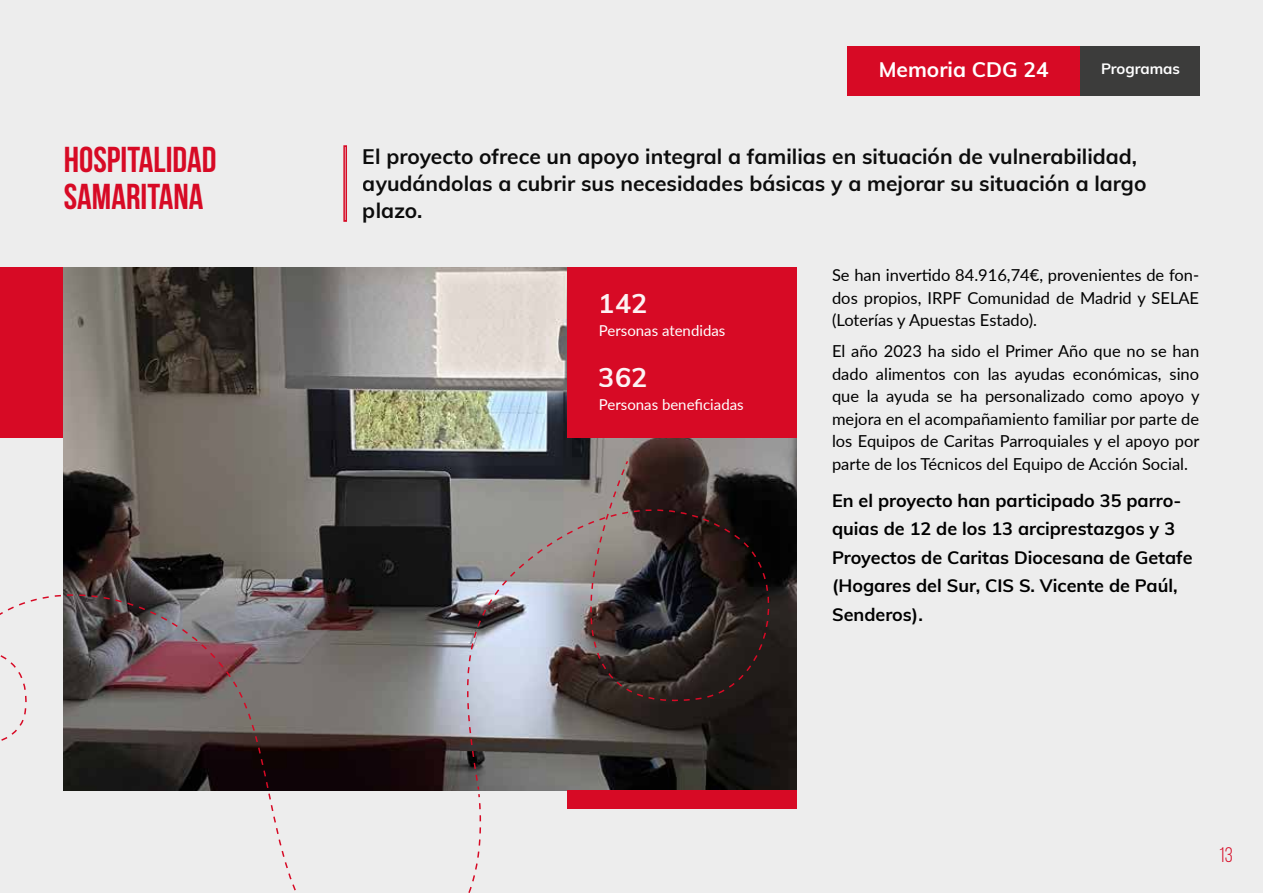
<style>
.page{position:relative;width:1263px;height:893px;background:#ededed}
.page>*{position:absolute;margin:0;border:0;box-sizing:border-box;transform-origin:0 0}
.t1{font:700 36px/37.5px "Bebas Neue";color:#d70a25}
.t2{font:700 27px "Muli";color:#fff}
.t3{font:700 21px/27px "Muli";color:#000}
.t4{font:700 21px "Muli";color:#fff}
.t5{font:21px "Bebas Neue";color:#d70a25}
.t6{font:700 18px/28.5px "Muli";color:#000}
.t7{font:16.5px/22.5px "Lato";color:#000;text-align:justify}
.t8{font:15px "Lato";color:#fff}
.t9{font:700 15px "Muli";color:#fff}
</style>
<div class="page">
<div style="left:0;top:268px;width:65px;height:170px;background:#d70a25"></div>
<img style="left:64px;top:268px;width:733px;height:523px">
<svg style="left:19px;top:577px;width:323px;height:28px;background:#71696a"></svg>
<svg style="left:0;top:605px;width:481px;height:288px"></svg>
<svg style="left:742px;top:468px;width:46px;height:246px;background:#1a1614"></svg>
<svg style="left:457px;top:570px;width:19px;height:215px;background:#8e8b95"></svg>
<svg style="left:476px;top:459px;width:266px;height:332px;background:#5e5959"></svg>
<div style="left:567px;top:268px;width:230px;height:170px;background:#d70a25"></div>
<div style="left:343px;top:145px;width:4px;height:77px;border:2px solid #d70a25"></div>
<div style="left:567px;top:791px;width:230px;height:18px;background:#d70a25"></div>
<div style="left:1080px;top:47px;width:120px;height:49px;background:#3c3c3b"></div>
<div style="left:847px;top:47px;width:233px;height:49px;background:#d70a25"></div>
<h1 class="t1" style="left:64px;top:140px;width:154px">HOSPITALIDAD<br>SAMARITANA</h1>
<p class="t4" style="left:879px;top:54px;width:172px">Memoria CDG 24</p>
<p class="t9" style="left:1101px;top:58px;width:81px">Programas</p>
<p class="t3" style="left:363px;top:141px;width:785px">El proyecto ofrece un apoyo integral a familias en situación de vulnerabilidad, ayudándolas a cubrir sus necesidades básicas y a mejorar su situación a largo plazo.</p>
<h2 class="t2" style="left:599px;top:283px;width:50px">142</h2>
<p class="t8" style="left:599px;top:320px;width:128px">Personas atendidas</p>
<h2 class="t2" style="left:599px;top:357px;width:50px">362</h2>
<p class="t8" style="left:599px;top:394px;width:146px">Personas beneficiadas</p>
<p class="t7" style="left:832px;top:263px;width:369px">Se han invertido 84.916,74€, provenientes de fon&shy;dos propios, IRPF Comunidad de Madrid y SELAE (Loterías y Apuestas Estado).</p>
<p class="t7" style="left:832px;top:339px;width:369px">El año 2023 ha sido el Primer Año que no se han dado alimentos con las ayudas económicas, sino que la ayuda se ha personalizado como apoyo y mejora en el acompañamiento familiar por parte de los Equipos de Caritas Parroquiales y el apoyo por parte de los Técnicos del Equipo de Acción Social.</p>
<p class="t6" style="left:832px;top:485px;width:362px">En el proyecto han participado 35 parro&shy;quias de 12 de los 13 arciprestazgos y 3<br>Proyectos de Caritas Diocesana de Getafe (Hogares del Sur, CIS S. Vicente de Paúl, Senderos).</p>
<p class="t5" style="left:1219px;top:843px;width:15px">13</p>
</div>
